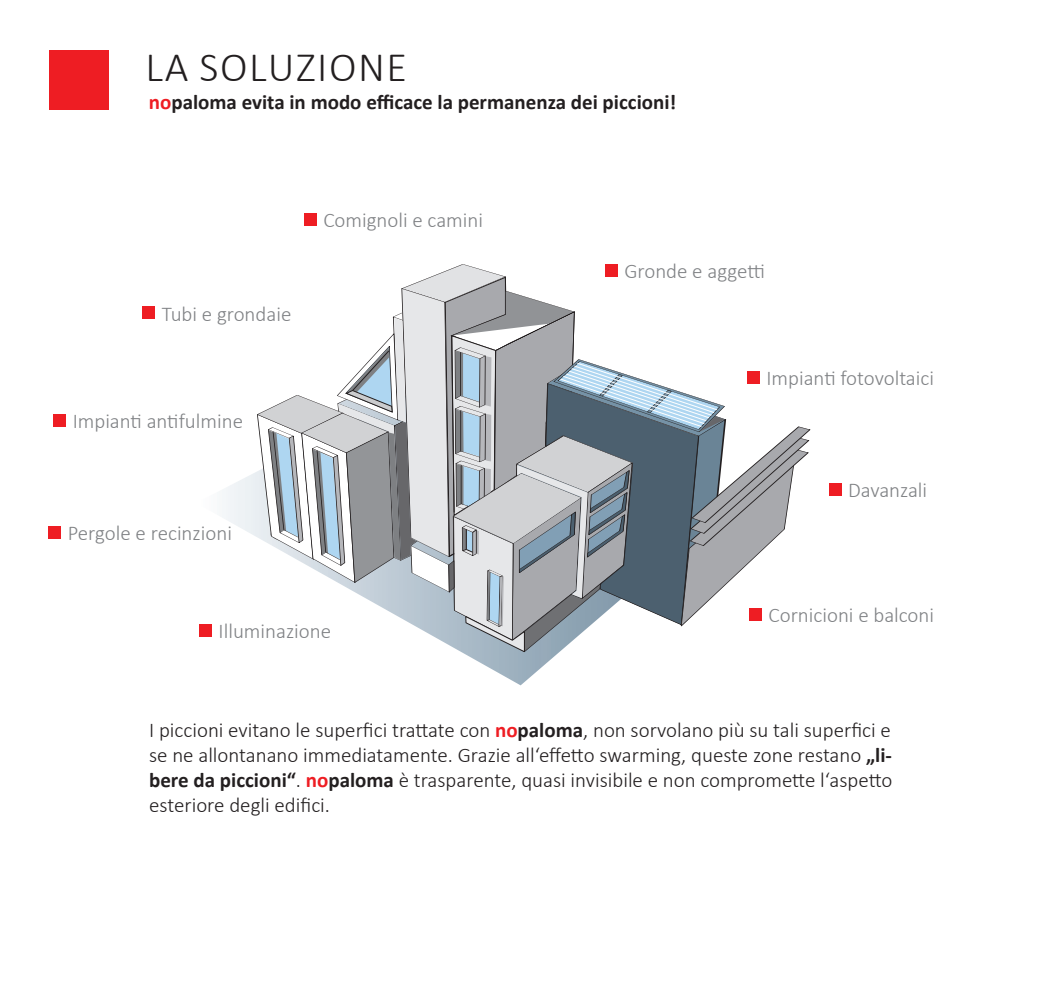
<style>
.page{position:relative;width:1042px;height:993px;background:#fff}
.page>*{position:absolute;margin:0;border:0;box-sizing:border-box;transform-origin:0 0}
.t1{font:300 42px "Calibri";letter-spacing:.04em;color:#231f20}
.t2{font:300 21px/25.2px "Calibri";color:#231f20;text-align:justify}
.t3{font:300 21px "Calibri";color:#808285}
.t4{font:700 21px "Calibri";color:#231f20}
.s1{color:#ee1d23}
.s2{font-weight:700;color:#ee1d23}
.s3{font-weight:700}
</style>
<div class="page">
<svg style="left:199px;top:472px;width:360px;height:213px"></svg>
<svg style="left:257px;top:264px;width:553px;height:388px"></svg>
<div style="left:50px;top:50px;width:59px;height:59px;background:#ee1d23"></div>
<div style="left:48px;top:525px;width:13px;height:13px;background:#ee1d23"></div>
<div style="left:747px;top:371px;width:13px;height:12px;background:#ee1d23"></div>
<div style="left:304px;top:213px;width:13px;height:13px;background:#ee1d23"></div>
<div style="left:142px;top:306px;width:13px;height:13px;background:#ee1d23"></div>
<div style="left:828px;top:483px;width:13px;height:13px;background:#ee1d23"></div>
<div style="left:605px;top:263px;width:13px;height:13px;background:#ee1d23"></div>
<div style="left:749px;top:608px;width:13px;height:13px;background:#ee1d23"></div>
<div style="left:199px;top:624px;width:13px;height:12px;background:#ee1d23"></div>
<div style="left:53px;top:413px;width:13px;height:13px;background:#ee1d23"></div>
<h1 class="t1" style="left:145px;top:41px;width:263px">LA SOLUZIONE</h1>
<p class="t4" style="left:149px;top:89px;width:529px"><span class="s1">no</span>paloma evita in modo efficace la permanenza dei piccioni!</p>
<p class="t3" style="left:162px;top:300px;width:131px">Tubi e grondaie</p>
<p class="t3" style="left:323px;top:207px;width:161px">Comignoli e camini</p>
<p class="t3" style="left:73px;top:407px;width:172px">Impianti antifulmine</p>
<p class="t3" style="left:68px;top:520px;width:166px">Pergole e recinzioni</p>
<p class="t3" style="left:219px;top:618px;width:114px">Illuminazione</p>
<p class="t3" style="left:624px;top:258px;width:142px">Gronde e aggetti</p>
<p class="t3" style="left:766px;top:365px;width:169px">Impianti fotovoltaici</p>
<p class="t3" style="left:848px;top:477px;width:81px">Davanzali</p>
<p class="t3" style="left:768px;top:602px;width:167px">Cornicioni e balconi</p>
<p class="t2" style="left:149px;top:716px;width:745px">I piccioni evitano le superfici trattate con <span class="s2">no</span><span class="s3">paloma</span>, non sorvolano più su tali superfici e se ne allontanano immediatamente. Grazie all‘effetto swarming, queste zone restano <span class="s3">„li&shy;bere da piccioni“</span>. <span class="s2">no</span><span class="s3">paloma</span> è trasparente, quasi invisibile e non compromette l‘aspetto esteriore degli edifici.</p>
</div>
